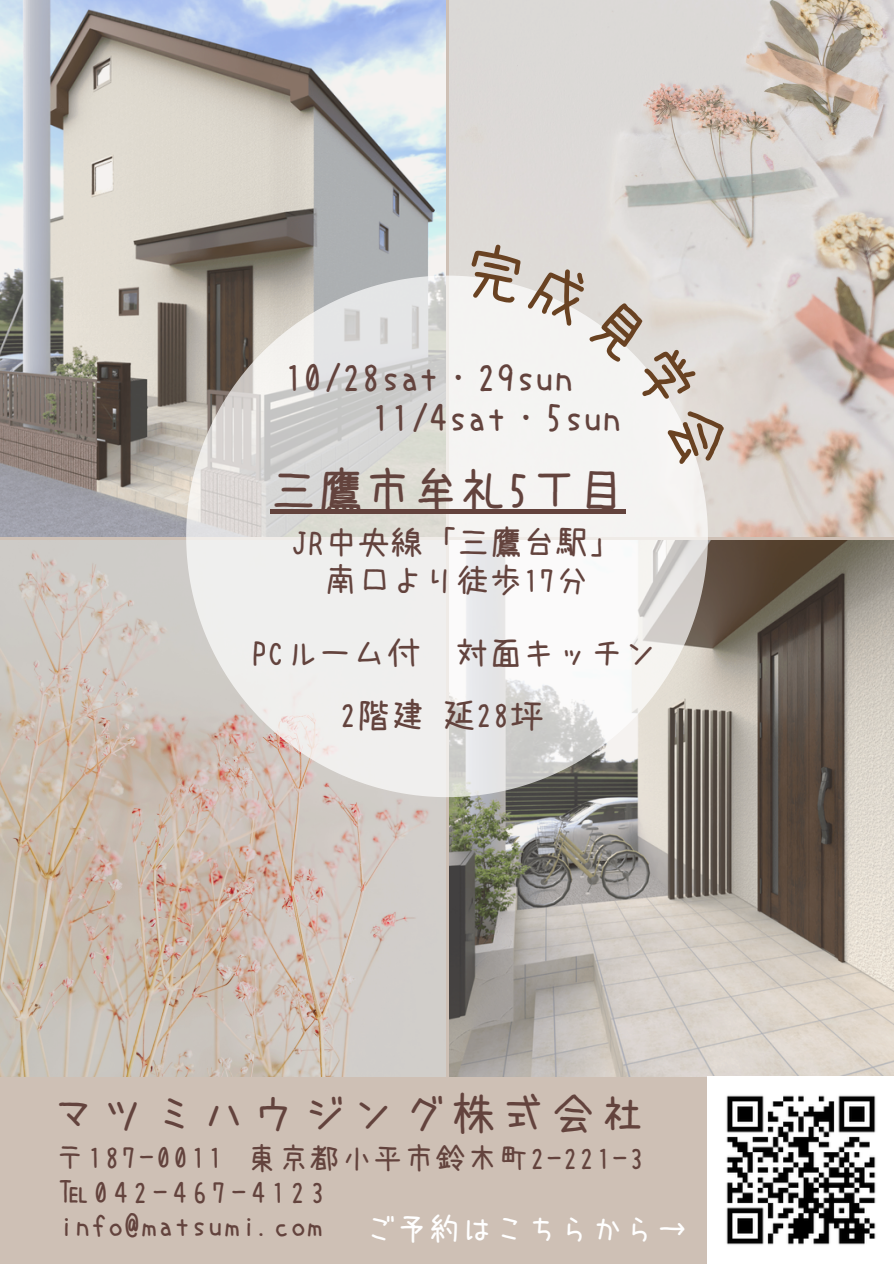
<style>
.page{position:relative;width:894px;height:1264px;background:#fff}
.page>*{position:absolute;margin:0;border:0;box-sizing:border-box;transform-origin:0 0}
.t1{font:47.4px "uzura font";color:#63433d}
.t2{font:43.2px "uzura font";letter-spacing:.155em;color:#63433d}
.t3{font:38.55px "uzura font";color:#63433d}
.t4{font:33.9px "uzura font";color:#63433d}
.t5{font:33px "uzura font";color:#63433d}
.t6{font:31.2px "uzura font";letter-spacing:.04em;color:#fff}
.t7{font:30px "uzura font";letter-spacing:.05em;color:#63433d}
.t8{font:30px "uzura font";letter-spacing:.155em;color:#63433d}
</style>
<div class="page">
<div style="left:0;top:0;width:893px;height:1263px;background:#cec0b5"></div>
<img style="left:449px;top:0;width:444px;height:536px">
<img style="left:0;top:540px;width:445px;height:536px">
<img style="left:449px;top:540px;width:444px;height:536px">
<img style="left:0;top:0;width:445px;height:536px">
<svg style="left:186px;top:275px;width:521px;height:522px"></svg>
<img style="left:707px;top:1076px;width:186px;height:187px">
<div style="left:270px;top:509px;width:355px;height:5px;background:#63433d"></div>
<svg style="left:465px;top:240px;width:268px;height:231px"></svg>
<p class="t3" style="left:284px;top:358px;width:291px">10/28sat・29sun</p>
<p class="t3" style="left:255px;top:397px;width:368px">　　　11/4sat・5sun</p>
<p class="t1" style="left:270px;top:466px;width:357px">三鷹市牟礼5丁目</p>
<p class="t5" style="left:291px;top:526px;width:332px">JR中央線「三鷹台駅」</p>
<p class="t5" style="left:324px;top:563px;width:266px">南口より徒歩17分</p>
<p class="t4" style="left:251px;top:636px;width:408px">PCルーム付 対面キッチン</p>
<p class="t4" style="left:340px;top:698px;width:205px">2階建延28坪</p>
<p class="t2" style="left:53px;top:1091px;width:593px">マツミハウジング株式会社</p>
<p class="t7" style="left:55px;top:1142px;width:169px">〒187-0011</p>
<p class="t7" style="left:247px;top:1143px;width:398px">東京都小平市鈴木町2-221-3</p>
<p class="t8" style="left:59px;top:1176px;width:267px">℡042-467-4123</p>
<p class="t7" style="left:59px;top:1209px;width:265px">info@matsumi.com</p>
<p class="t6" style="left:364px;top:1212px;width:325px">ご予約はこちらから→</p>
</div>
